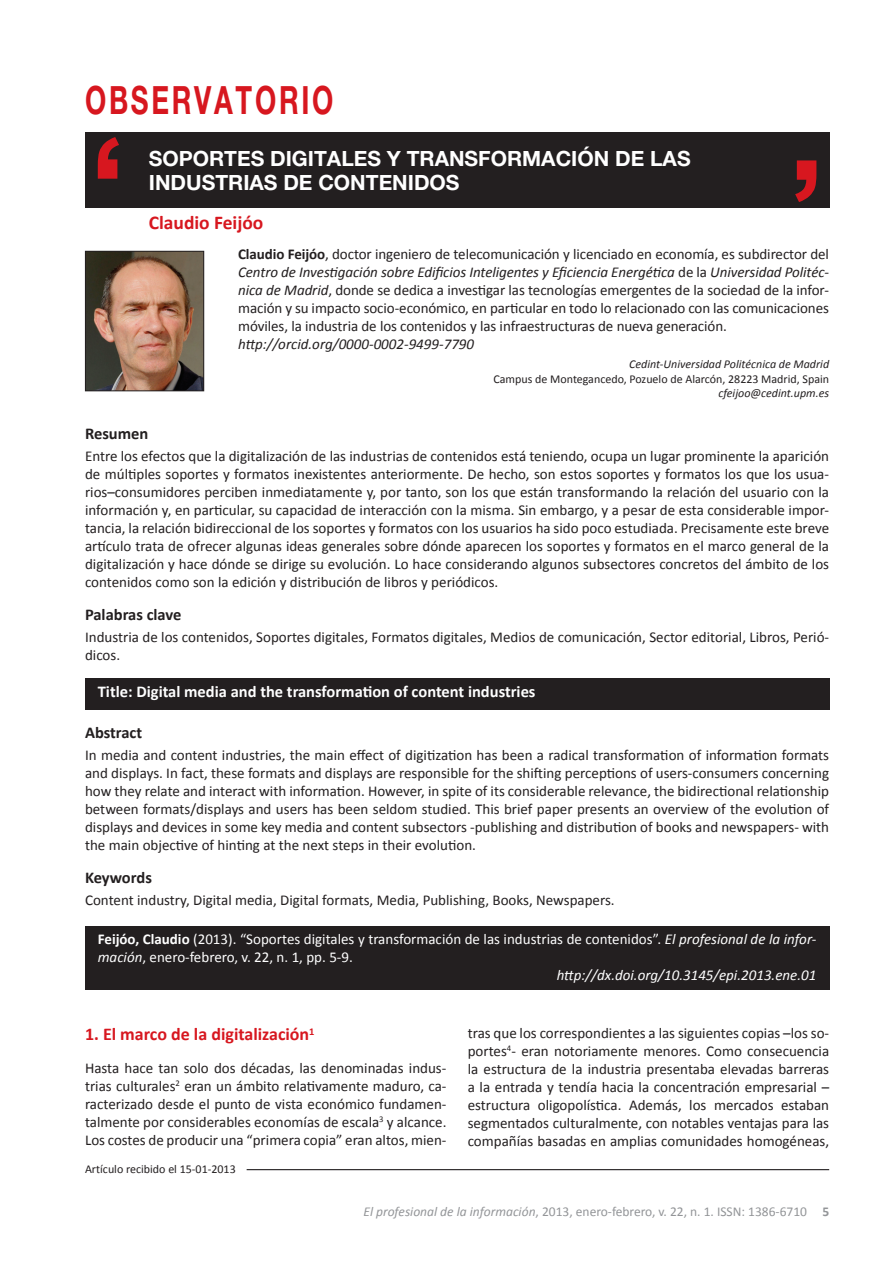
<style>
.page{position:relative;width:893px;height:1263px;background:#fff}
.page>*{position:absolute;margin:0;border:0;box-sizing:border-box;transform-origin:0 0}
.t1{font:700 39px "Helvetica Neue";letter-spacing:.1em;color:#d7171f;scale:.7 1}
.t2{font:700 21px "Helvetica Neue";color:#fff}
.t3{font:700 19.5px "Calibri";color:#d7171f}
.t4{font:700 18px "Calibri";color:#d7171f}
.t5{font:700 16.5px "Calibri";color:#fff}
.t6{font:700 16.5px "Calibri";color:#231f20}
.t7{font:15px/18px "Calibri";color:#231f20;text-align:justify}
.t8{font:15px "Calibri";color:#fff}
.t9{font:italic 15px "Calibri";color:#fff}
.t10{font:italic 15px "Calibri";color:#231f20}
.t11{font:13.5px "Calibri";color:#939598}
.t12{font:12px "Calibri";color:#231f20}
.t13{font:italic 12px "Calibri";color:#231f20}
.s1{font-weight:700}
.s2{font-style:italic}
</style>
<div class="page">
<div style="left:85px;top:132px;width:744px;height:75px;background:#231f20"></div>
<svg style="left:795px;top:160px;width:21px;height:42px"></svg>
<svg style="left:98px;top:137px;width:21px;height:42px"></svg>
<div style="left:85px;top:926px;width:744px;height:64px;background:#231f20"></div>
<div style="left:85px;top:678px;width:744px;height:32px;background:#231f20"></div>
<img style="left:87px;top:253px;width:115px;height:136px">
<div style="left:85px;top:251px;width:119px;height:140px;border:1px solid #231f20"></div>
<hr style="left:247px;top:1169px;width:582px;height:1px;background:#231f20">
<h1 class="t1" style="left:85px;top:76px;width:356px">OBSERVATORIO</h1>
<h2 class="t2" style="left:149px;top:145px;width:60px">SOPORTES</h2>
<h2 class="t2" style="left:270px;top:145px;width:152px">DIGITALES Y TRA</h2>
<h2 class="t2" style="left:449px;top:145px;width:229px">NSFORMACIÓN DE LAS</h2>
<h2 class="t2" style="left:149px;top:170px;width:67px">INDUSTRIAS</h2>
<h2 class="t2" style="left:283px;top:170px;width:162px">DE CONTENIDOS</h2>
<h3 class="t3" style="left:149px;top:210px;width:116px">Claudio Feijóo</h3>
<p class="t7" style="left:238px;top:245px;width:593px"><span class="s1">Claudio Feijóo</span>, doctor ingeniero de telecomunicación y licenciado en economía, es subdirector del <span class="s2">Centro de Investigación sobre Edificios Inteligentes y Eficiencia Energética</span> de la <span class="s2">Universidad Politéc&shy;nica de Madrid</span>, donde se dedica a investigar las tecnologías emergentes de la sociedad de la infor&shy;mación y su impacto socio-económico, en particular en todo lo relacionado con las comunicaciones móviles, la industria de los contenidos y las infraestructuras de nueva generación.</p>
<p class="t10" style="left:238px;top:334px;width:237px">http://orcid.org/0000-0002-9499-7790</p>
<p class="t13" style="left:629px;top:356px;width:201px">Cedint-Universidad Politécnica de Madrid</p>
<p class="t12" style="left:493px;top:371px;width:337px">Campus de Montegancedo, Pozuelo de Alarcón, 28223 Madrid, Spain</p>
<p class="t13" style="left:718px;top:385px;width:112px">cfeijoo@cedint.upm.es</p>
<p class="t6" style="left:85px;top:423px;width:65px">Resumen</p>
<p class="t7" style="left:85px;top:447px;width:746px">Entre los efectos que la digitalización de las industrias de contenidos está teniendo, ocupa un lugar prominente la aparición de múltiples soportes y formatos inexistentes anteriormente. De hecho, son estos soportes y formatos los que los usua&shy;rios–consumidores perciben inmediatamente y, por tanto, son los que están transformando la relación del usuario con la información y, en particular, su capacidad de interacción con la misma. Sin embargo, y a pesar de esta considerable impor&shy;tancia, la relación bidireccional de los soportes y formatos con los usuarios ha sido poco estudiada. Precisamente este breve artículo trata de ofrecer algunas ideas generales sobre dónde aparecen los soportes y formatos en el marco general de la digitalización y hace dónde se dirige su evolución. Lo hace considerando algunos subsectores concretos del ámbito de los contenidos como son la edición y distribución de libros y periódicos.</p>
<p class="t6" style="left:85px;top:604px;width:98px">Palabras clave</p>
<p class="t7" style="left:85px;top:628px;width:746px">Industria de los contenidos, Soportes digitales, Formatos digitales, Medios de comunicación, Sector editorial, Libros, Perió&shy;dicos.</p>
<p class="t5" style="left:98px;top:681px;width:439px">Title: Digital media and the transformation of content industries</p>
<p class="t6" style="left:85px;top:722px;width:59px">Abstract</p>
<p class="t7" style="left:85px;top:746px;width:746px">In media and content industries, the main effect of digitization has been a radical transformation of information formats and displays. In fact, these formats and displays are responsible for the shifting perceptions of users-consumers concerning how they relate and interact with information. However, in spite of its considerable relevance, the bidirectional relationship between formats/displays and users has been seldom studied. This brief paper presents an overview of the evolution of displays and devices in some key media and content subsectors -publishing and distribution of books and newspapers- with the main objective of hinting at the next steps in their evolution.</p>
<p class="t6" style="left:85px;top:867px;width:68px">Keywords</p>
<p class="t7" style="left:85px;top:891px;width:531px">Content industry, Digital media, Digital formats, Media, Publishing, Books, Newspapers.</p>
<p class="t8" style="left:98px;top:930px;width:720px"><span class="s1">Feijóo, Claudio</span> (2013). “Soportes digitales y transformación de las industrias de contenidos”. <span class="s2">El profesional de la infor-</span></p>
<p class="t8" style="left:98px;top:948px;width:257px"><span class="s2">mación</span>, enero-febrero, v. 22, n. 1, pp. 5-9.</p>
<p class="t9" style="left:557px;top:965px;width:261px">http://dx.doi.org/10.3145/epi.2013.ene.01</p>
<p class="t4" style="left:85px;top:1023px;width:231px">1. El marco de la digitalización<sup>1</sup></p>
<p class="t7" style="left:85px;top:1059px;width:363px">Hasta hace tan solo dos décadas, las denominadas indus&shy;trias culturales<sup>2</sup> eran un ámbito relativamente maduro, ca&shy;racterizado desde el punto de vista económico fundamen&shy;talmente por considerables economías de escala<sup>3</sup> y alcance.<br>Los costes de producir una “primera copia” eran altos, mien-</p>
<p class="t12" style="left:85px;top:1162px;width:152px">Artículo recibido el 15-01-2013</p>
<p class="t7" style="left:468px;top:1024px;width:363px">tras que los correspondientes a las siguientes copias –los so&shy;portes<sup>4</sup>- eran notoriamente menores. Como consecuencia la estructura de la industria presentaba elevadas barreras a la entrada y tendía hacia la concentración empresarial – estructura oligopolística. Además, los mercados estaban segmentados culturalmente, con notables ventajas para las compañías basadas en amplias comunidades homogéneas,</p>
<p class="t11" style="left:363px;top:1203px;width:467px"><span class="s2">El profesional de la información</span>, 2013, enero-febrero, v. 22, n. 1. ISSN: 1386-6710 <span class="s1">5</span></p>
</div>
